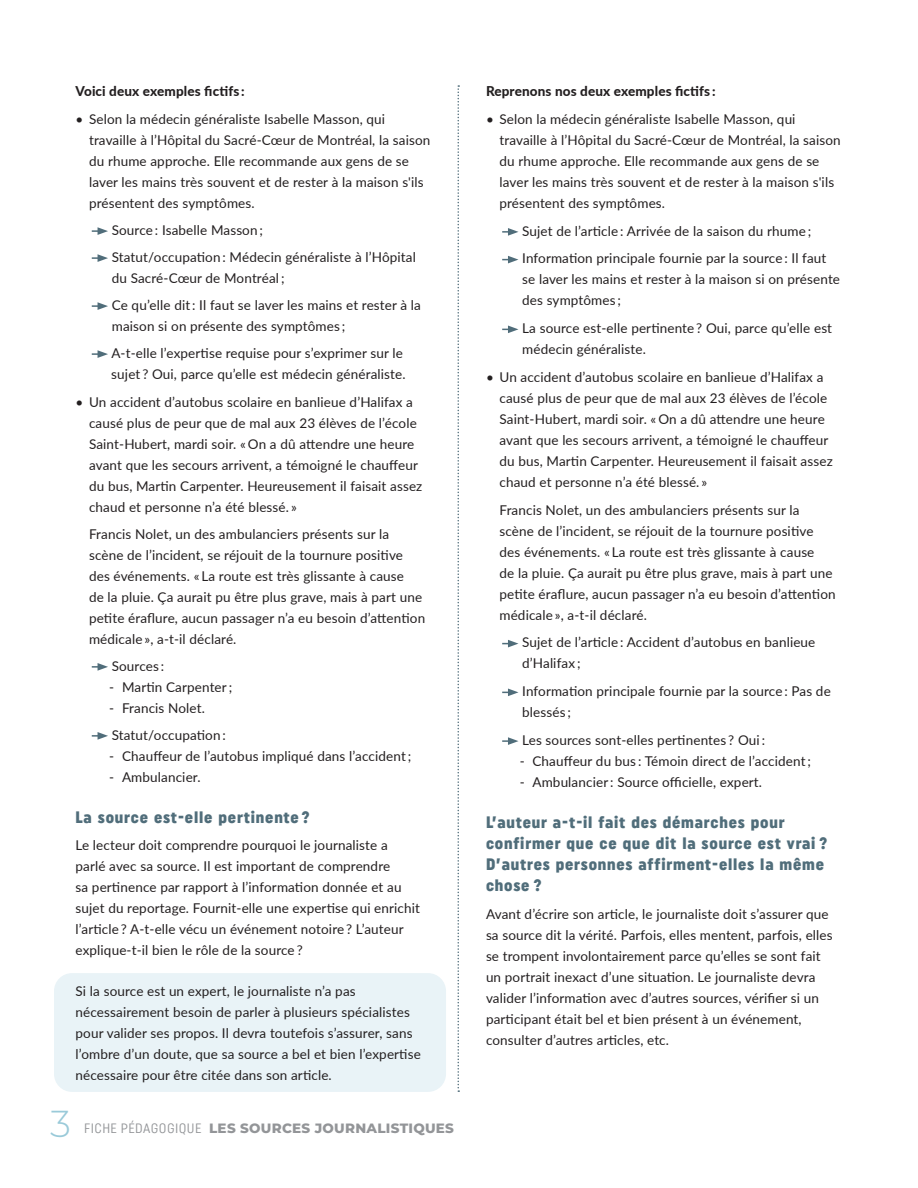
<style>
.page{position:relative;width:918px;height:1188px;background:#fff}
.page>*{position:absolute;margin:0;border:0;box-sizing:border-box;transform-origin:0 0}
.t1{font:300 37.5px "Montserrat";color:#9acad9}
.Sous-titre_gris{font:16.5px/21px "Uniform Condensed 3";letter-spacing:.05em;color:#506d7a}
.Texte_courant___sans{font:13.5px/21px "Lato";letter-spacing:.01em;color:#231f20}
.Texte_courant_bonne{font:13.5px/21px "Lato";letter-spacing:.01em;color:#231f20}
.Texte-courant___SB{font:13.5px/21px "Lato";letter-spacing:.01em;color:#231f20}
.Sous-titre_2___noir{font:800 13.5px "Lato";letter-spacing:.01em;color:#231f20}
.t2{font:800 13.5px "Montserrat";letter-spacing:.02em;color:#939598}
.s1{font-family:"Uniform Condensed 6";font-weight:400}
</style>
<div class="page">
<div style="left:54px;top:973px;width:392px;height:119px;background:#e9f3f7;border-radius:18px"></div>
<svg style="left:92px;top:227px;width:16px;height:8px"></svg>
<svg style="left:92px;top:254px;width:16px;height:8px"></svg>
<svg style="left:92px;top:302px;width:16px;height:8px"></svg>
<svg style="left:92px;top:350px;width:16px;height:8px"></svg>
<svg style="left:92px;top:663px;width:16px;height:8px"></svg>
<svg style="left:92px;top:732px;width:16px;height:8px"></svg>
<svg style="left:502px;top:228px;width:16px;height:8px"></svg>
<svg style="left:502px;top:256px;width:16px;height:7px"></svg>
<svg style="left:502px;top:326px;width:16px;height:7px"></svg>
<svg style="left:502px;top:640px;width:16px;height:7px"></svg>
<svg style="left:502px;top:689px;width:16px;height:7px"></svg>
<svg style="left:502px;top:737px;width:16px;height:8px"></svg>
<svg style="left:458px;top:85px;width:1px;height:1007px"></svg>
<p class="Sous-titre_2___noir" style="left:76px;top:81px;width:171px">Voici deux exemples fictifs :</p>
<p class="Texte_courant_bonne" style="left:89px;top:108px;width:343px;text-indent:-14px">• Selon la médecin généraliste Isabelle Masson, qui travaille à l’Hôpital du Sacré-Cœur de Montréal, la saison du rhume approche. Elle recommande aux gens de se laver les mains très souvent et de rester à la maison s'ils présentent des symptômes.</p>
<p class="Texte-courant___SB" style="left:112px;top:219px;width:153px">Source : Isabelle Masson ;</p>
<p class="Texte-courant___SB" style="left:112px;top:246px;width:306px">Statut/occupation : Médecin généraliste à l’Hôpital du Sacré-Cœur de Montréal ;</p>
<p class="Texte-courant___SB" style="left:112px;top:294px;width:311px">Ce qu’elle dit : Il faut se laver les mains et rester à la maison si on présente des symptômes ;</p>
<p class="Texte-courant___SB" style="left:111px;top:342px;width:296px">A-t-elle l’expertise requise pour s’exprimer sur le sujet ? Oui, parce qu’elle est médecin généraliste.</p>
<p class="Texte_courant_bonne" style="left:89px;top:391px;width:335px;text-indent:-14px">• Un accident d’autobus scolaire en banlieue d’Halifax a causé plus de peur que de mal aux 23 élèves de l’école Saint-Hubert, mardi soir. « On a dû attendre une heure avant que les secours arrivent, a témoigné le chauffeur du bus, Martin Carpenter. Heureusement il faisait assez chaud et personne n’a été blessé. »</p>
<p class="Texte_courant___sans" style="left:89px;top:523px;width:338px">Francis Nolet, un des ambulanciers présents sur la scène de l’incident, se réjouit de la tournure positive des événements. « La route est très glissante à cause<br>de la pluie. Ça aurait pu être plus grave, mais à part une petite éraflure, aucun passager n’a eu besoin d’attention médicale », a-t-il déclaré.</p>
<p class="Texte-courant___SB" style="left:112px;top:655px;width:54px">Sources :</p>
<p class="Texte-courant___SB" style="left:109px;top:676px;width:124px">- Martin Carpenter ;</p>
<p class="Texte-courant___SB" style="left:109px;top:697px;width:97px">- Francis Nolet.</p>
<p class="Texte-courant___SB" style="left:112px;top:724px;width:116px">Statut/occupation :</p>
<p class="Texte-courant___SB" style="left:109px;top:745px;width:304px">- Chauffeur de l’autobus impliqué dans l’accident ;</p>
<p class="Texte-courant___SB" style="left:109px;top:766px;width:93px">- Ambulancier.</p>
<p class="Sous-titre_gris" style="left:76px;top:806px;width:236px">La source est-elle pertinente ?</p>
<p class="Texte_courant___sans" style="left:76px;top:834px;width:346px">Le lecteur doit comprendre pourquoi le journaliste a parlé avec sa source. Il est important de comprendre<br>sa pertinence par rapport à l’information donnée et au sujet du reportage. Fournit-elle une expertise qui enrichit l’article ? A-t-elle vécu un événement notoire ? L’auteur explique-t-il bien le rôle de la source ?</p>
<p class="Texte_courant___sans" style="left:76px;top:980px;width:347px">Si la source est un expert, le journaliste n’a pas nécessairement besoin de parler à plusieurs spécialistes pour valider ses propos. Il devra toutefois s’assurer, sans l’ombre d’un doute, que sa source a bel et bien l’expertise nécessaire pour être citée dans son article.</p>
<p class="t1" style="left:50px;top:1098px;width:22px">3</p>
<p class="t2" style="left:84px;top:1118px;width:371px"><span class="s1">FICHE PÉDAGOGIQUE</span> LES SOURCES JOURNALISTIQUES</p>
<p class="Sous-titre_2___noir" style="left:486px;top:81px;width:231px">Reprenons nos deux exemples fictifs :</p>
<p class="Texte_courant_bonne" style="left:500px;top:108px;width:343px;text-indent:-14px">• Selon la médecin généraliste Isabelle Masson, qui travaille à l’Hôpital du Sacré-Cœur de Montréal, la saison du rhume approche. Elle recommande aux gens de se laver les mains très souvent et de rester à la maison s'ils présentent des symptômes.</p>
<p class="Texte-courant___SB" style="left:522px;top:220px;width:291px">Sujet de l’article : Arrivée de la saison du rhume ;</p>
<p class="Texte-courant___SB" style="left:522px;top:247px;width:319px">Information principale fournie par la source : Il faut se laver les mains et rester à la maison si on présente des symptômes ;</p>
<p class="Texte-courant___SB" style="left:522px;top:317px;width:311px">La source est-elle pertinente ? Oui, parce qu’elle est médecin généraliste.</p>
<p class="Texte_courant_bonne" style="left:500px;top:366px;width:335px;text-indent:-14px">• Un accident d’autobus scolaire en banlieue d’Halifax a causé plus de peur que de mal aux 23 élèves de l’école Saint-Hubert, mardi soir. « On a dû attendre une heure avant que les secours arrivent, a témoigné le chauffeur du bus, Martin Carpenter. Heureusement il faisait assez chaud et personne n’a été blessé. »</p>
<p class="Texte_courant___sans" style="left:500px;top:499px;width:338px">Francis Nolet, un des ambulanciers présents sur la scène de l’incident, se réjouit de la tournure positive des événements. « La route est très glissante à cause<br>de la pluie. Ça aurait pu être plus grave, mais à part une petite éraflure, aucun passager n’a eu besoin d’attention médicale », a-t-il déclaré.</p>
<p class="Texte-courant___SB" style="left:522px;top:631px;width:295px">Sujet de l’article : Accident d’autobus en banlieue d’Halifax ;</p>
<p class="Texte-courant___SB" style="left:522px;top:680px;width:310px">Information principale fournie par la source : Pas de blessés ;</p>
<p class="Texte-courant___SB" style="left:522px;top:729px;width:244px">Les sources sont-elles pertinentes ? Oui :</p>
<p class="Texte-courant___SB" style="left:520px;top:750px;width:293px">- Chauffeur du bus : Témoin direct de l’accident ;</p>
<p class="Texte-courant___SB" style="left:520px;top:771px;width:244px">- Ambulancier : Source officielle, expert.</p>
<p class="Sous-titre_gris" style="left:486px;top:812px;width:343px">L’auteur a-t-il fait des démarches pour confirmer que ce que dit la source est vrai ?<br>D’autres personnes affirment-elles la même chose ?</p>
<p class="Texte_courant___sans" style="left:486px;top:903px;width:348px">Avant d’écrire son article, le journaliste doit s’assurer que sa source dit la vérité. Parfois, elles mentent, parfois, elles se trompent involontairement parce qu’elles se sont fait un portrait inexact d’une situation. Le journaliste devra valider l’information avec d’autres sources, vérifier si un participant était bel et bien présent à un événement, consulter d’autres articles, etc.</p>
</div>
